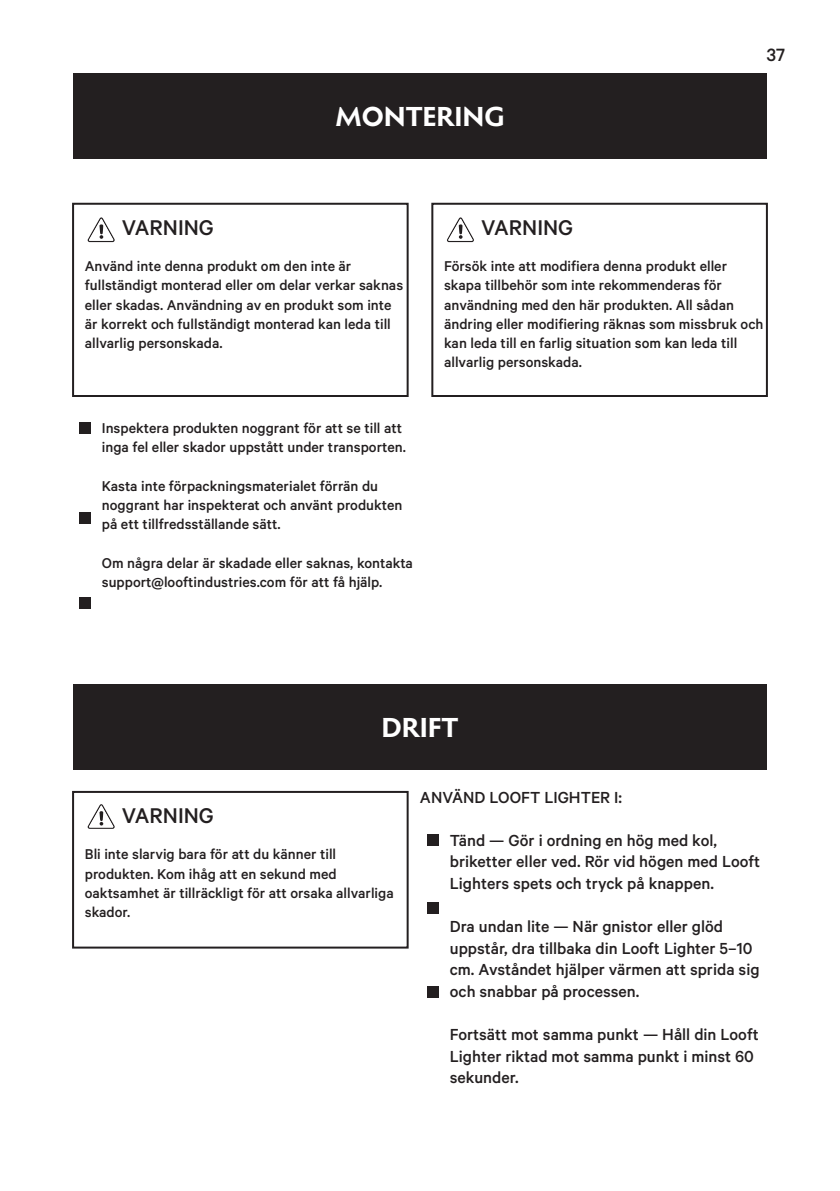
<style>
.page{position:relative;width:840px;height:1191px;background:#fff}
.page>*{position:absolute;margin:0;border:0;box-sizing:border-box;transform-origin:0 0}
.t1{font:700 28px "Melanzane";color:#fff}
.t2{font:500 24px "Calibre";color:#231f20}
.t3{font:500 20px "Calibre";color:#231f20}
.t4{font:500 18px/21.6px "Calibre";color:#231f20}
.t5{font:500 16px/19.2px "Calibre";color:#231f20}
</style>
<div class="page">
<div style="left:73px;top:73px;width:693px;height:85px;background:#231f20"></div>
<div style="left:73px;top:684px;width:693px;height:85px;background:#231f20"></div>
<div style="left:427px;top:834px;width:11px;height:11px;background:#231f20"></div>
<div style="left:79px;top:423px;width:11px;height:11px;background:#231f20"></div>
<div style="left:427px;top:902px;width:11px;height:11px;background:#231f20"></div>
<div style="left:427px;top:986px;width:11px;height:11px;background:#231f20"></div>
<div style="left:79px;top:512px;width:11px;height:11px;background:#231f20"></div>
<div style="left:79px;top:597px;width:11px;height:12px;background:#231f20"></div>
<div style="left:72px;top:203px;width:336px;height:194px;border:2px solid #231f20"></div>
<div style="left:431px;top:203px;width:336px;height:194px;border:2px solid #231f20"></div>
<div style="left:72px;top:791px;width:336px;height:157px;border:2px solid #231f20"></div>
<svg style="left:88px;top:217px;width:27px;height:25px"></svg>
<svg style="left:447px;top:217px;width:26px;height:25px"></svg>
<svg style="left:88px;top:804px;width:27px;height:25px"></svg>
<p class="t1" style="left:335px;top:94px;width:170px">MONTERING</p>
<p class="t2" style="left:122px;top:213px;width:94px">VARNING</p>
<p class="t2" style="left:480px;top:213px;width:94px">VARNING</p>
<p class="t3" style="left:766px;top:43px;width:20px">37</p>
<p class="t5" style="left:85px;top:256px;width:319px">Använd inte denna produkt om den inte är fullständigt monterad eller om delar verkar saknas eller skadas. Användning av en produkt som inte är korrekt och fullständigt monterad kan leda till allvarlig personskada.</p>
<p class="t5" style="left:444px;top:256px;width:321px">Försök inte att modifiera denna produkt eller skapa tillbehör som inte rekommenderas för användning med den här produkten. All sådan ändring eller modifiering räknas som missbruk och kan leda till en farlig situation som kan leda till allvarlig personskada.</p>
<p class="t5" style="left:102px;top:418px;width:305px">Inspektera produkten noggrant för att se till att inga fel eller skador uppstått under transporten.</p>
<p class="t5" style="left:102px;top:475px;width:302px">Kasta inte förpackningsmaterialet förrän du noggrant har inspekterat och använt produkten på ett tillfredsställande sätt.</p>
<p class="t5" style="left:102px;top:552px;width:312px">Om några delar är skadade eller saknas, kontakta support@looftindustries.com för att få hjälp.</p>
<p class="t1" style="left:381px;top:705px;width:78px">DRIFT</p>
<p class="t2" style="left:122px;top:801px;width:94px">VARNING</p>
<p class="t5" style="left:85px;top:844px;width:310px">Bli inte slarvig bara för att du känner till produkten. Kom ihåg att en sekund med oaktsamhet är tillräckligt för att orsaka allvarliga skador.</p>
<p class="t4" style="left:420px;top:785px;width:204px">ANVÄND LOOFT LIGHTER I:</p>
<p class="t4" style="left:449px;top:829px;width:312px">Tänd — Gör i ordning en hög med kol, briketter eller ved. Rör vid högen med Looft<br>Lighters spets och tryck på knappen.</p>
<p class="t4" style="left:449px;top:915px;width:311px">Dra undan lite — När gnistor eller glöd uppstår, dra tillbaka din Looft Lighter 5–10 cm. Avståndet hjälper värmen att sprida sig och snabbar på processen.</p>
<p class="t4" style="left:449px;top:1023px;width:310px">Fortsätt mot samma punkt — Håll din Looft<br>Lighter riktad mot samma punkt i minst 60 sekunder.</p>
</div>
